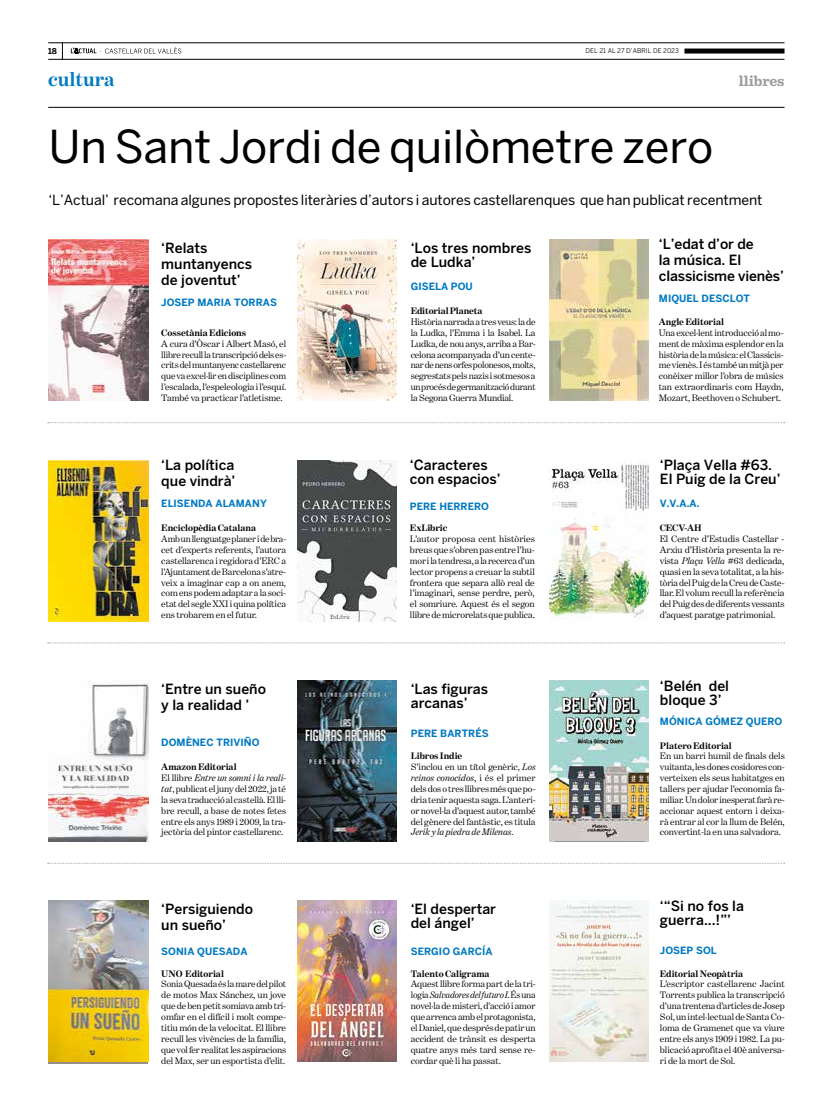
<style>
.page{position:relative;width:820px;height:1106px;background:#fff}
.page>*{position:absolute;margin:0;border:0;box-sizing:border-box;transform-origin:0 0}
.t1{font:45px "Benton Sans";letter-spacing:-.005em;color:#000}
.t2{font:700 20px "Benton Modern One";letter-spacing:-.005em;color:#007ac2}
.t3{font:700 15px "Sentinel";letter-spacing:-.005em;color:#9d9d9c}
.t4{font:500 14px/16px "Benton Sans";color:#000}
.t5{font:14px "Benton Sans";letter-spacing:-.005em;color:#000}
.t6{font:700 10px "Benton Sans";letter-spacing:.005em;color:#007ac2}
.t7{font:9.5px/10.9px "Benton Modern One";letter-spacing:-.005em;color:#000;text-align:justify}
.t8{font:700 9.5px "Benton Modern One";letter-spacing:-.005em;color:#000}
.t9{font:700 8px "Benton Sans";color:#000}
.t10{font:6.5px "Benton Sans";letter-spacing:.005em;color:#000}
.s1{font-style:italic}
.s2{font-weight:700}
</style>
<div class="page">
<svg style="left:62px;top:44px;width:1px;height:15px"></svg>
<hr style="left:48px;top:107px;width:736px;height:1px;background:#000">
<hr style="left:48px;top:43px;width:736px;height:1px;background:#000">
<hr style="left:48px;top:59px;width:736px;height:1px;background:#000">
<div style="left:684px;top:49px;width:100px;height:5px;background:#000"></div>
<svg style="left:71px;top:47px;width:110px;height:7px"></svg>
<img style="left:49px;top:240px;width:99px;height:161px">
<img style="left:297px;top:240px;width:99px;height:161px">
<svg style="left:48px;top:422px;width:736px;height:1px"></svg>
<img style="left:49px;top:460px;width:99px;height:161px">
<img style="left:297px;top:460px;width:99px;height:161px">
<img style="left:549px;top:460px;width:99px;height:160px">
<svg style="left:48px;top:642px;width:736px;height:1px"></svg>
<img style="left:49px;top:683px;width:99px;height:158px">
<img style="left:297px;top:680px;width:99px;height:161px">
<img style="left:549px;top:680px;width:99px;height:161px">
<svg style="left:48px;top:863px;width:736px;height:1px"></svg>
<img style="left:49px;top:900px;width:99px;height:161px">
<img style="left:297px;top:900px;width:99px;height:161px">
<img style="left:549px;top:900px;width:99px;height:161px">
<img style="left:549px;top:240px;width:99px;height:161px">
<p class="t9" style="left:48px;top:46px;width:10px">18</p>
<p class="t10" style="left:585px;top:47px;width:95px">DEL 21 AL 27 D’ABRIL DE 2023</p>
<h2 class="t2" style="left:48px;top:68px;width:68px">cultura</h2>
<h3 class="t3" style="left:738px;top:69px;width:47px">llibres</h3>
<h1 class="t1" style="left:48px;top:120px;width:666px">Un Sant Jordi de quilòmetre zero</h1>
<h3 class="t5" style="left:49px;top:192px;width:715px">‘L’Actual’ recomana algunes propostes literàries d’autors i autores castellarenques que han publicat recentment</h3>
<h3 class="t4" style="left:161px;top:240px;width:92px">‘Relats muntanyencs de joventut’</h3>
<p class="t6" style="left:161px;top:296px;width:117px">JOSEP MARIA TORRAS</p>
<p class="t8" style="left:161px;top:327px;width:86px">Cossetània Edicions</p>
<p class="t7" style="left:161px;top:338px;width:126px">A cura d’Òscar i Albert Masó, el llibre recull la transcripció dels es&shy;crits del muntanyenc castellarenc que va excel·lir en disciplines com l’escalada, l’espeleologia i l’esquí.<br>També va practicar l’atletisme.</p>
<h3 class="t4" style="left:410px;top:241px;width:122px;line-height:14px">‘Los tres nombres de Ludka’</h3>
<p class="t6" style="left:410px;top:280px;width:64px">GISELA POU</p>
<p class="t8" style="left:410px;top:305px;width:73px">Editorial Planeta</p>
<p class="t7" style="left:410px;top:316px;width:126px">Història narrada a tres veus: la de la Ludka, l’Emma i la Isabel. La Ludka, de nou anys, arriba a Bar&shy;celona acompanyada d’un cente&shy;nar de nens orfes polonesos, molts, segrestats pels nazis i sotmesos a un procés de germanització durant la Segona Guerra Mundial.</p>
<h3 class="t4" style="left:658px;top:236px;width:126px">‘L’edat d’or de<br>la música. El classicisme vienès’</h3>
<p class="t8" style="left:658px;top:316px;width:67px">Angle Editorial</p>
<p class="t7" style="left:658px;top:327px;width:126px">Una excel·lent introducció al mo&shy;ment de màxima esplendor en la història de la música: el Classicis&shy;me vienès. I és també un mitjà per conèixer millor l’obra de músics tan extraordinaris com Haydn, Mozart, Beethoven o Schubert.</p>
<p class="t6" style="left:658px;top:292px;width:93px">MIQUEL DESCLOT</p>
<h3 class="t4" style="left:161px;top:457px;width:76px">‘La política que vindrà’</h3>
<p class="t8" style="left:161px;top:522px;width:96px">Enciclopèdia Catalana</p>
<p class="t7" style="left:161px;top:533px;width:126px">Amb un llenguatge planer i de bra&shy;cet d’experts referents, l’autora castellarenca i regidora d’ERC a l’Ajuntament de Barcelona s’atre&shy;veix a imaginar cap a on anem, com ens podem adaptar a la soci&shy;etat del segle XXI i quina política ens trobarem en el futur.</p>
<p class="t6" style="left:161px;top:497px;width:107px">ELISENDA ALAMANY</p>
<h3 class="t4" style="left:410px;top:458px;width:92px;line-height:14px">‘Caracteres con espacios’</h3>
<p class="t6" style="left:410px;top:501px;width:81px">PERE HERRERO</p>
<p class="t8" style="left:410px;top:522px;width:39px">ExLibric</p>
<p class="t7" style="left:410px;top:533px;width:126px">L’autor proposa cent històries breus que s’obren pas entre l’hu&shy;mor i la tendresa, a la recerca d’un lector propens a creuar la subtil frontera que separa allò real de l’imaginari, sense perdre, però, el somriure. Aquest és el segon llibre de microrelats que publica.</p>
<h3 class="t4" style="left:659px;top:458px;width:122px;line-height:14px">‘Plaça Vella #63.<br>El Puig de la Creu’</h3>
<p class="t6" style="left:659px;top:497px;width:41px">V.V.A.A.</p>
<p class="t8" style="left:659px;top:522px;width:43px">CECV-AH</p>
<p class="t7" style="left:659px;top:533px;width:126px">El Centre d’Estudis Castellar - Arxiu d’Història presenta la re&shy;vista <span class="s1">Plaça Vella</span> #63 dedicada, quasi en la seva totalitat, a la his&shy;tòria del Puig de la Creu de Caste&shy;llar. El volum recull la referència del Puig des de diferents vessants d’aquest paratge patrimonial.</p>
<h3 class="t4" style="left:161px;top:680px;width:106px">‘Entre un sueño y la realidad ’</h3>
<h3 class="t4" style="left:410px;top:681px;width:79px;line-height:14px">‘Las figuras arcanas’</h3>
<h3 class="t4" style="left:659px;top:678px;width:71px;line-height:14px">‘Belén del bloque 3’</h3>
<p class="t6" style="left:161px;top:736px;width:100px">DOMÈNEC TRIVIÑO</p>
<p class="t7" style="left:161px;top:761px;width:126px;text-align:left"><span class="s2">Amazon Editorial<br></span>El llibre <span class="s1">Entre un somni i la reali&shy;tat</span>, publicat el juny del 2022, ja té la seva traducció al castellà. El lli&shy;bre recull, a base de notes fetes entre els anys 1989 i 2009, la tra&shy;jectòria del pintor castellarenc.</p>
<p class="t6" style="left:410px;top:727px;width:79px">PERE BARTRÉS</p>
<p class="t7" style="left:410px;top:750px;width:126px;text-align:left"><span class="s2">Libros Indie<br></span>S’inclou en un títol genèric, <span class="s1">Los reinos conocidos</span>, i és el primer dels dos o tres llibres més que po&shy;dria tenir aquesta saga. L’anteri&shy;or novel·la d’aquest autor, també del gènere del fantàstic, es titula<br><span class="s1">Jerik y la piedra de Milenas</span>.</p>
<p class="t6" style="left:659px;top:715px;width:124px">MÓNICA GÓMEZ QUERO</p>
<p class="t8" style="left:659px;top:740px;width:73px">Platero Editorial</p>
<p class="t7" style="left:659px;top:750px;width:126px">En un barri humil de finals dels vuitanta, les dones cosidores con&shy;verteixen els seus habitatges en tallers per ajudar l’economia fa&shy;miliar. Un dolor inesperat farà re&shy;accionar aquest entorn i deixa&shy;rà entrar al cor la llum de Belén, convertint-la en una salvadora.</p>
<h3 class="t4" style="left:161px;top:900px;width:93px">‘Persiguiendo un sueño’</h3>
<p class="t8" style="left:161px;top:968px;width:64px">UNO Editorial</p>
<p class="t7" style="left:161px;top:978px;width:126px">Sonia Quesada és la mare del pilot de motos Max Sánchez, un jove que de ben petit somiava amb tri&shy;omfar en el difícil i molt compe&shy;titiu món de la velocitat. El llibre recull les vivències de la família, que vol fer realitat les aspiracions del Max, ser un esportista d’elit.</p>
<p class="t6" style="left:161px;top:945px;width:88px">SONIA QUESADA</p>
<h3 class="t4" style="left:410px;top:901px;width:87px;line-height:14px">‘El despertar del ángel’</h3>
<h3 class="t4" style="left:659px;top:899px;width:85px;line-height:14px">‘“Si no fos la guerra...!”’</h3>
<p class="t6" style="left:410px;top:945px;width:83px">SERGIO GARCÍA</p>
<p class="t8" style="left:410px;top:968px;width:80px">Talento Caligrama</p>
<p class="t7" style="left:410px;top:978px;width:126px">Aquest llibre forma part de la tri&shy;logia <span class="s1">Salvadores del futuro I</span>. És una novel·la de misteri, d’acció i amor que arrenca amb el protagonista, el Daniel, que després de patir un accident de trànsit es desperta quatre anys més tard sense re&shy;cordar què li ha passat.</p>
<p class="t6" style="left:659px;top:944px;width:58px">JOSEP SOL</p>
<p class="t8" style="left:659px;top:968px;width:85px">Editorial Neopàtria</p>
<p class="t7" style="left:659px;top:978px;width:126px">L’escriptor castellarenc Jacint Torrents publica la transcripció d’una trentena d’articles de Josep Sol, un intel·lectual de Santa Co&shy;loma de Gramenet que va viure entre els anys 1909 i 1982. La pu&shy;blicació aprofita el 40è aniversa&shy;ri de la mort de Sol.</p>
</div>
